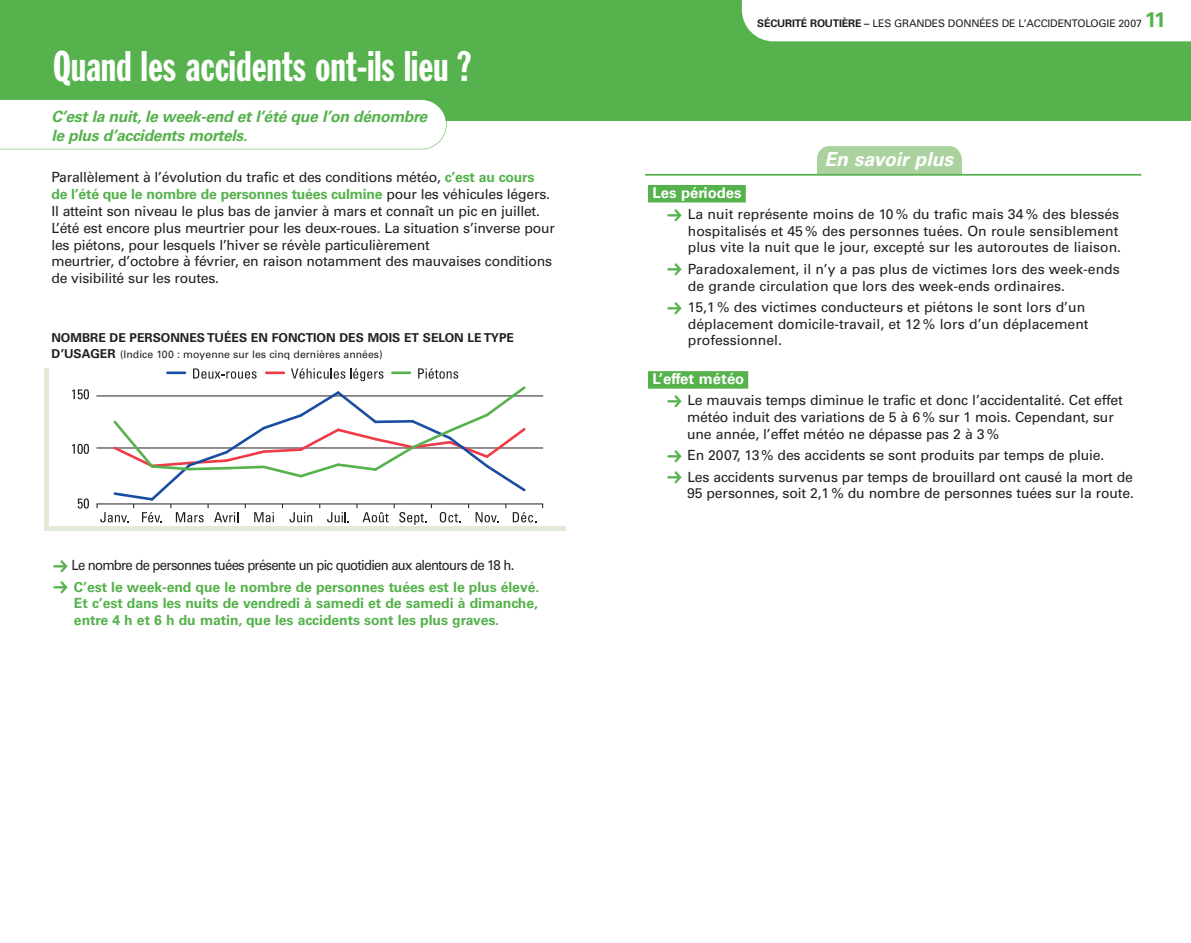
<style>
.page{position:relative;width:1191px;height:943px;background:#fff}
.page>*{position:absolute;margin:0;border:0;box-sizing:border-box;transform-origin:0 0}
.t1{font:42px "Franklin Gothic Extra Cond";letter-spacing:.005em;color:#fff}
.t2{font:italic 700 19.25px "Univers";color:#fff}
.t3{font:italic 700 15.75px/18.9px "Univers";letter-spacing:-.02em;color:#55b24c}
.t4{font:700 14.88px "Univers";color:#fff}
.t5{font:14px/16.6px "Univers";letter-spacing:-.01em;color:#231f20}
.t6{font:700 14px/16.6px "Univers";letter-spacing:-.005em;color:#55b24c;text-align:justify}
.t7{font:14px "Univers";letter-spacing:-.055em;color:#231f20;scale:.94 1}
.t8{font:700 12.25px "Univers";color:#231f20}
.t9{font:10.5px "Univers";color:#231f20}
.s1{font-weight:700;color:#55b24c}
.s2{font-weight:700;font-size:12.25px}
.s3{font-weight:700}
.s4{font-weight:700;font-size:21px;color:#55b24c}
.s5{color:#55b24c}
</style>
<div class="page">
<div style="left:44px;top:368px;width:521px;height:163px;background:#e1ebd7"></div>
<div style="left:0;top:0;width:1191px;height:120px;background:#55b24c"></div>
<svg style="left:0;top:99px;width:446px;height:50px"></svg>
<div style="left:50px;top:363px;width:520px;height:163px;background:#fff"></div>
<svg style="left:78px;top:498px;width:11px;height:10px"></svg>
<svg style="left:72px;top:444px;width:17px;height:10px"></svg>
<svg style="left:72px;top:389px;width:17px;height:10px"></svg>
<hr style="left:96px;top:447px;width:447px;height:1px;background:#231f20">
<hr style="left:96px;top:395px;width:447px;height:1px;background:#231f20">
<hr style="left:96px;top:503px;width:447px;height:1px;background:#231f20">
<svg style="left:97px;top:368px;width:447px;height:157px"></svg>
<div style="left:648px;top:185px;width:97px;height:17px;background:#55b24c"></div>
<div style="left:648px;top:371px;width:100px;height:17px;background:#55b24c"></div>
<div style="left:742px;top:0;width:449px;height:41px;background:#fff"></div>
<div style="left:817px;top:146px;width:144px;height:24px;background:#abd29e;border-radius:12px"></div>
<div style="left:817px;top:157px;width:144px;height:18px;background:#abd29e"></div>
<hr style="left:645px;top:174px;width:496px;height:2px;background:#55b24c">
<h1 class="t1" style="left:53px;top:51px;width:420px">Quand les accidents ont-ils lieu ?</h1>
<p class="t3" style="left:51px;top:108px;width:377px">C’est la nuit, le week-end et l’été que l’on dénombre le plus d’accidents mortels.</p>
<p class="t5" style="left:51px;top:170px;width:505px">Parallèlement à l’évolution du trafic et des conditions météo, <span class="s1">c’est au cours<br>de l’été que le nombre de personnes tuées culmine</span> pour les véhicules légers.<br>Il atteint son niveau le plus bas de janvier à mars et connaît un pic en juillet.<br>L’été est encore plus meurtrier pour les deux-roues. La situation s’inverse pour les piétons, pour lesquels l’hiver se révèle particulièrement<br>meurtrier, d’octobre à février, en raison notamment des mauvaises conditions de visibilité sur les routes.</p>
<p class="t8" style="left:51px;top:333px;width:464px">NOMBRE DE PERSONNES TUÉES EN FONCTION DES MOIS ET SELON LE TYPE</p>
<p class="t9" style="left:51px;top:351px;width:333px"><span class="s2">D’USAGER</span> (Indice 100 : moyenne sur les cinq dernières années)</p>
<p class="t7" style="left:72px;top:560px;width:472px">Le nombre de personnes tuées présente un pic quotidien aux alentours de 18 h.</p>
<p class="t6" style="left:74px;top:579px;width:467px">C’est le week-end que le nombre de personnes tuées est le plus élevé.<br>Et c’est dans les nuits de vendredi à samedi et de samedi à dimanche, entre 4 h et 6 h du matin, que les accidents sont les plus graves.</p>
<p class="t9" style="left:757px;top:20px;width:410px"><span class="s3">SÉCURITÉ ROUTIÈRE –</span> LES GRANDES DONNÉES DE L’ACCIDENTOLOGIE 2007 <span class="s4">11</span></p>
<h2 class="t2" style="left:824px;top:152px;width:130px">En savoir plus</h2>
<p class="t4" style="left:652px;top:187px;width:95px">Les périodes<span class="s5">.</span></p>
<p class="t5" style="left:688px;top:207px;width:435px">La nuit représente moins de 10 % du trafic mais 34 % des blessés hospitalisés et 45 % des personnes tuées. On roule sensiblement plus vite la nuit que le jour, excepté sur les autoroutes de liaison.</p>
<p class="t5" style="left:688px;top:262px;width:433px">Paradoxalement, il n’y a pas plus de victimes lors des week-ends de grande circulation que lors des week-ends ordinaires.</p>
<p class="t5" style="left:688px;top:300px;width:402px">15,1 % des victimes conducteurs et piétons le sont lors d’un déplacement domicile-travail, et 12 % lors d’un déplacement professionnel.</p>
<p class="t4" style="left:652px;top:373px;width:97px">L’effet météo<span class="s5">.</span></p>
<p class="t5" style="left:687px;top:393px;width:437px">Le mauvais temps diminue le trafic et donc l’accidentalité. Cet effet météo induit des variations de 5 à 6 % sur 1 mois. Cependant, sur une année, l’effet météo ne dépasse pas 2 à 3 %</p>
<p class="t5" style="left:687px;top:445px;width:447px;line-height:21.5px">En 2007, 13% des accidents se sont produits par temps de pluie.<br>Les accidents survenus par temps de brouillard ont causé la mort de</p>
<p class="t5" style="left:687px;top:486px;width:448px">95 personnes, soit 2,1 % du nombre de personnes tuées sur la route.</p>
</div>
